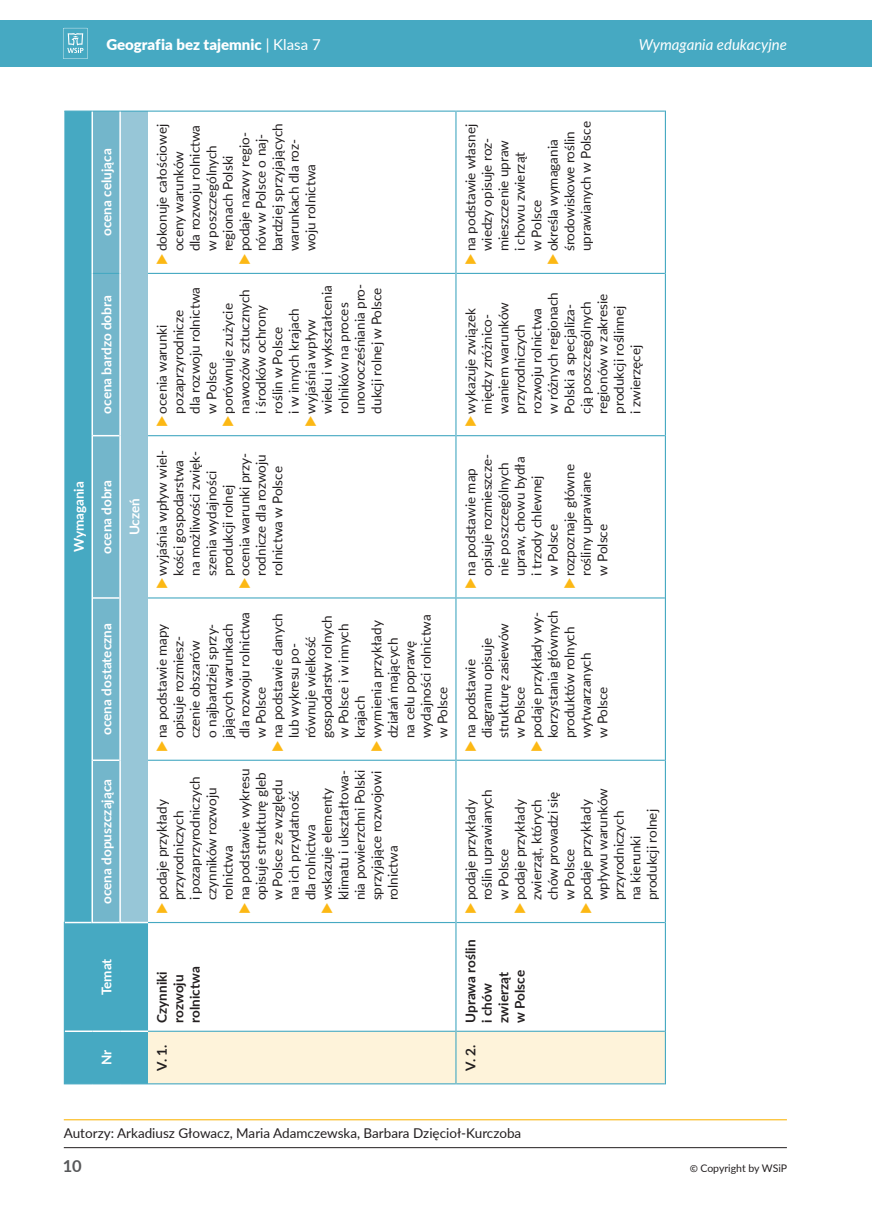
<style>
.page{position:relative;width:872px;height:1212px;background:#fff}
.page>*{position:absolute;margin:0;border:0;box-sizing:border-box;transform-origin:0 0}
.t1{font:700 16.5px "Lato";color:#57585a}
.t2{font:900 15px "Lato";color:#fff}
.t3{font:italic 15px "Lato";color:#fff}
.t4{font:15px "Lato";color:#fff}
.t5{font:13.5px/16.5px "Lato";color:#231f20}
.Tabela_główka{font:700 13.5px "Lato";color:#fff}
.Tabela_tekst__BEZ_WC{font:700 13.5px/16.5px "Lato";color:#231f20}
.Tabela_tekst__CENTER{font:700 13.5px "Lato";color:#231f20}
.t6{font:10.5px "Lato";letter-spacing:-.005em;color:#231f20}
.s1{font-weight:100}
.s2{font-weight:400}
.s3{font-family:"Agenda Pl";font-size:13.5px}
</style>
<div class="page">
<hr style="left:64px;top:1147px;width:723px;height:1px;background:#231f20">
<hr style="left:64px;top:1119px;width:723px;height:1px;background:#fcb814">
<div style="left:0;top:20px;width:872px;height:47px;background:#46a9c2"></div>
<svg style="left:63px;top:28px;width:25px;height:31px"></svg>
<div style="left:65px;top:923px;width:83px;height:107px;background:#46a9c2"></div>
<hr style="left:148px;top:760px;width:307px;height:1px;background:#46a9c2">
<hr style="left:148px;top:597px;width:307px;height:1px;background:#46a9c2">
<hr style="left:148px;top:435px;width:307px;height:1px;background:#46a9c2">
<hr style="left:455px;top:922px;width:1px;height:110px;background:#46a9c2">
<hr style="left:455px;top:760px;width:1px;height:162px;background:#46a9c2">
<hr style="left:455px;top:598px;width:1px;height:162px;background:#46a9c2">
<hr style="left:456px;top:760px;width:209px;height:1px;background:#46a9c2">
<hr style="left:455px;top:436px;width:1px;height:162px;background:#46a9c2">
<hr style="left:456px;top:597px;width:209px;height:1px;background:#46a9c2">
<hr style="left:455px;top:273px;width:1px;height:163px;background:#46a9c2">
<hr style="left:456px;top:435px;width:209px;height:1px;background:#46a9c2">
<hr style="left:455px;top:111px;width:1px;height:162px;background:#46a9c2">
<hr style="left:665px;top:922px;width:1px;height:110px;background:#46a9c2">
<hr style="left:665px;top:760px;width:1px;height:162px;background:#46a9c2">
<hr style="left:665px;top:598px;width:1px;height:162px;background:#46a9c2">
<hr style="left:665px;top:436px;width:1px;height:162px;background:#46a9c2">
<hr style="left:665px;top:273px;width:1px;height:163px;background:#46a9c2">
<hr style="left:665px;top:111px;width:1px;height:162px;background:#46a9c2">
<hr style="left:665px;top:1032px;width:1px;height:52px;background:#46a9c2">
<hr style="left:148px;top:922px;width:307px;height:1px;background:#46a9c2">
<hr style="left:456px;top:922px;width:209px;height:1px;background:#46a9c2">
<hr style="left:64px;top:1031px;width:1px;height:53px;background:#46a9c2">
<hr style="left:64px;top:922px;width:1px;height:109px;background:#46a9c2">
<svg style="left:65px;top:1031px;width:600px;height:53px;background:#e0e7d6"></svg>
<hr style="left:148px;top:273px;width:307px;height:1px;background:#46a9c2">
<hr style="left:148px;top:111px;width:307px;height:1px;background:#46a9c2">
<hr style="left:456px;top:273px;width:209px;height:1px;background:#46a9c2">
<hr style="left:456px;top:111px;width:209px;height:1px;background:#46a9c2">
<svg style="left:64px;top:111px;width:84px;height:812px;background:#78bace"></svg>
<hr style="left:91px;top:760px;width:2px;height:163px;background:#fff">
<hr style="left:91px;top:598px;width:2px;height:162px;background:#fff">
<hr style="left:91px;top:436px;width:2px;height:162px;background:#fff">
<hr style="left:91px;top:273px;width:2px;height:163px;background:#fff">
<hr style="left:91px;top:112px;width:2px;height:161px;background:#fff">
<hr style="left:119px;top:760px;width:2px;height:163px;background:#fff">
<hr style="left:119px;top:598px;width:2px;height:162px;background:#fff">
<hr style="left:119px;top:436px;width:2px;height:162px;background:#fff">
<hr style="left:119px;top:273px;width:2px;height:163px;background:#fff">
<hr style="left:119px;top:112px;width:2px;height:161px;background:#fff">
<p class="t2" style="left:106px;top:33px;width:256px">Geografia bez tajemnic<span class="s1">|</span> <span class="s2">| Klasa 7</span><span class="s1">|</span> <span class="s2">Dział I</span></p>
<p class="t2" style="left:106px;top:33px;width:145px">Biologia bez tajemnic</p>
<p class="t3" style="left:670px;top:34px;width:118px">Rozkład materiału</p>
<p class="t4" style="left:261px;top:34px;width:49px">Klasa 7</p>
<p class="t3" style="left:639px;top:34px;width:150px">Wymagani edukacyjne</p>
<p class="Tabela_główka" style="left:97px;top:236px;width:89px;rotate:-90deg">ocena celująca</p>
<p class="Tabela_główka" style="left:97px;top:414px;width:120px;rotate:-90deg">ocena bardzo dobra</p>
<p class="Tabela_główka" style="left:69px;top:552px;width:73px;rotate:-90deg">Wymagania</p>
<p class="Tabela_główka" style="left:97px;top:554px;width:75px;rotate:-90deg">ocena dobra</p>
<p class="Tabela_główka" style="left:125px;top:535px;width:39px;rotate:-90deg">Uczeń</p>
<p class="Tabela_główka" style="left:97px;top:735px;width:113px;rotate:-90deg">ocena dostateczna</p>
<p class="Tabela_główka" style="left:97px;top:904px;width:126px;rotate:-90deg">ocena dopuszczająca</p>
<p class="t5" style="left:153px;top:251px;width:129px;rotate:-90deg">dokonuje całościowej oceny warunków<br>dla rozwoju rolnictwa w poszczególnych regionach Polski</p>
<p class="t5" style="left:236px;top:251px;width:130px;rotate:-90deg">podaje nazwy regio&shy;nów w Polsce o naj&shy;bardziej sprzyjających warunkach dla roz&shy;woju rolnictwa</p>
<p class="t5" style="left:153px;top:414px;width:128px;rotate:-90deg">ocenia warunki pozaprzyrodnicze<br>dla rozwoju rolnictwa w Polsce</p>
<p class="t5" style="left:219px;top:414px;width:126px;rotate:-90deg">porównuje zużycie nawozów sztucznych i środków ochrony roślin w Polsce<br>i w innych krajach</p>
<p class="t5" style="left:302px;top:414px;width:131px;rotate:-90deg">wyjaśnia wpływ wieku i wykształcenia rolników na proces unowocześniania pro&shy;dukcji rolnej w Polsce</p>
<p class="t5" style="left:153px;top:576px;width:127px;rotate:-90deg">wyjaśnia wpływ wiel&shy;kości gospodarstwa na możliwości zwięk&shy;szenia wydajności produkcji rolnej</p>
<p class="t5" style="left:236px;top:576px;width:125px;text-align:justify;rotate:-90deg">ocenia warunki przy&shy;rodnicze dla rozwoju rolnictwa w Polsce</p>
<p class="t5" style="left:153px;top:738px;width:128px;rotate:-90deg">na podstawie mapy opisuje rozmiesz&shy;czenie obszarów<br>o najbardziej sprzy&shy;jających warunkach dla rozwoju rolnictwa w Polsce</p>
<p class="t5" style="left:269px;top:738px;width:126px;rotate:-90deg">na podstawie danych lub wykresu po&shy;równuje wielkość gospodarstw rolnych w Polsce i w innych krajach</p>
<p class="t5" style="left:368px;top:738px;width:125px;rotate:-90deg">wymienia przykłady działań mających<br>na celu poprawę wydajności rolnictwa w Polsce</p>
<p class="t5" style="left:153px;top:900px;width:126px;rotate:-90deg">podaje przykłady przyrodniczych<br>i pozaprzyrodniczych czynników rozwoju rolnictwa</p>
<p class="t5" style="left:236px;top:900px;width:133px;rotate:-90deg">na podstawie wykresu opisuje strukturę gleb w Polsce ze względu na ich przydatność<br>dla rolnictwa</p>
<p class="t5" style="left:318px;top:900px;width:132px;rotate:-90deg">wskazuje elementy klimatu i ukształtowa&shy;nia powierzchni Polski sprzyjające rozwojowi rolnictwa</p>
<p class="Tabela_główka" style="left:97px;top:995px;width:38px;rotate:-90deg">Temat</p>
<p class="Tabela_główka" style="left:97px;top:1065px;width:17px;rotate:-90deg">Nr</p>
<p class="Tabela_tekst__BEZ_WC" style="left:153px;top:1023px;width:58px;rotate:-90deg">Czynniki rozwoju rolnictwa</p>
<p class="Tabela_tekst__CENTER" style="left:152px;top:1070px;width:27px;rotate:-90deg">V. 1.</p>
<p class="t5" style="left:461px;top:251px;width:129px;rotate:-90deg">na podstawie własnej wiedzy opisuje roz&shy;mieszczenie upraw<br>i chowu zwierząt<br>w Polsce</p>
<p class="t5" style="left:544px;top:251px;width:132px;rotate:-90deg">określa wymagania środowiskowe roślin uprawianych w Polsce</p>
<p class="t5" style="left:461px;top:414px;width:123px;rotate:-90deg">wykazuje związek między zróżnico&shy;waniem warunków przyrodniczych rozwoju rolnictwa<br>w różnych regionach<br>Polski a specjaliza&shy;cją poszczególnych regionów w zakresie produkcji roślinnej<br>i zwierzęcej</p>
<p class="t5" style="left:461px;top:576px;width:123px;rotate:-90deg">na podstawie map opisuje rozmieszcze&shy;nie poszczególnych upraw, chowu bydła i trzody chlewnej<br>w Polsce</p>
<p class="t5" style="left:560px;top:576px;width:113px;rotate:-90deg">rozpoznaje główne rośliny uprawiane w Polsce</p>
<p class="t5" style="left:461px;top:738px;width:117px;rotate:-90deg">na podstawie diagramu opisuje strukturę zasiewów w Polsce</p>
<p class="t5" style="left:527px;top:738px;width:129px;rotate:-90deg">podaje przykłady wy&shy;korzystania głównych produktów rolnych wytwarzanych<br>w Polsce</p>
<p class="t5" style="left:461px;top:900px;width:112px;rotate:-90deg">podaje przykłady roślin uprawianych w Polsce</p>
<p class="t5" style="left:511px;top:900px;width:110px;rotate:-90deg">podaje przykłady zwierząt, których chów prowadzi się w Polsce</p>
<p class="t5" style="left:577px;top:900px;width:114px;rotate:-90deg">podaje przykłady wpływu warunków przyrodniczych<br>na kierunki produkcji rolnej</p>
<p class="Tabela_tekst__BEZ_WC" style="left:461px;top:1023px;width:84px;rotate:-90deg">Uprawa roślin i chów zwierząt<br>w Polsce</p>
<p class="Tabela_tekst__CENTER" style="left:460px;top:1070px;width:27px;rotate:-90deg">V. 2.</p>
<p class="t5" style="left:64px;top:1124px;width:459px">Autorzy: Arkadiusz Głowacz, Maria Adamczewska, Barbara Dzięcioł-Kurczoba</p>
<p class="t1" style="left:63px;top:1153px;width:21px">10</p>
<p class="t6" style="left:689px;top:1160px;width:99px"><span class="s3">©</span> Copyright by WSiP</p>
</div>
